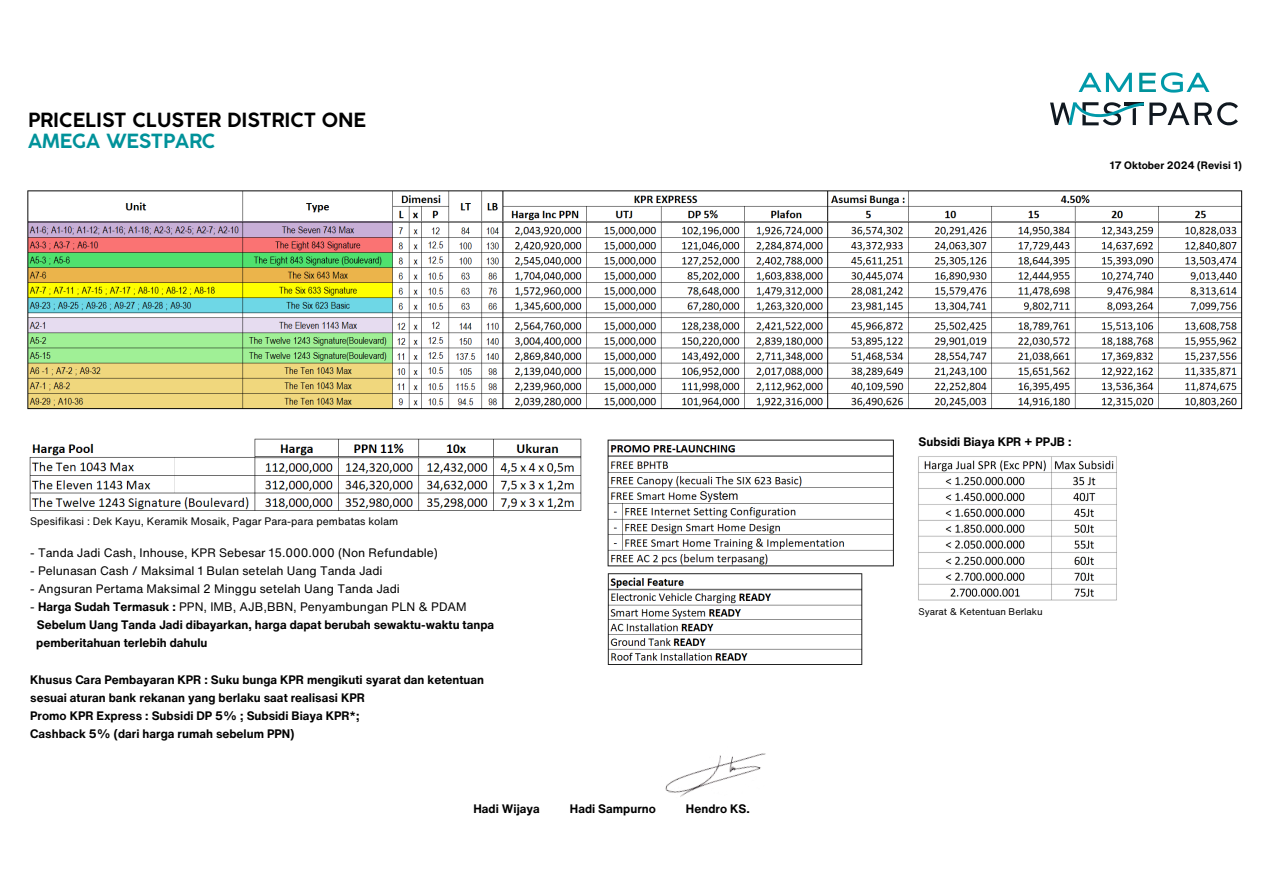
<style>
.page{position:relative;width:1263px;height:894px;background:#fff}
.page>*{position:absolute;margin:0;border:0;box-sizing:border-box;transform-origin:0 0}
.t1{font:700 19.35px/21.3px "Coco Gothic";color:#000}
.t2{font:700 12px/18px "Helvetica Now Text";color:#000}
.t3{font:12px "Helvetica Now Text";color:#000}
.t4{font:10.5px "Helvetica Now Text";color:#000}
.t5{font:700 10.5px "Helvetica Now Text";color:#000}
.t6{font:9.45px "Helvetica Now Text";color:#000}
.s1{color:#00929a}
.s2{font-weight:400}
</style>
<div class="page">
<svg style="left:1078px;top:73px;width:54px;height:19px"></svg>
<svg style="left:1050px;top:102px;width:139px;height:23px"></svg>
<svg style="left:1139px;top:72px;width:71px;height:21px"></svg>
<svg style="left:1195px;top:102px;width:43px;height:23px"></svg>
<img style="left:29px;top:438px;width:553px;height:73px">
<img style="left:665px;top:753px;width:101px;height:44px">
<img style="left:607px;top:573px;width:256px;height:92px">
<img style="left:607px;top:439px;width:287px;height:128px">
<img style="left:27px;top:190px;width:1216px;height:220px">
<img style="left:918px;top:456px;width:199px;height:145px">
<h2 class="t1" style="left:28px;top:111px;width:339px">PRICELIST CLUSTER DISTRICT ONE<br><span class="s1">AMEGA WESTPARC</span></h2>
<p class="t4" style="left:30px;top:512px;width:370px">Spesifikasi : Dek Kayu, Keramik Mosaik, Pagar Para-para pembatas kolam</p>
<p class="t3" style="left:30px;top:544px;width:409px">- Tanda Jadi Cash, Inhouse, KPR Sebesar 15.000.000 (Non Refundable)</p>
<p class="t3" style="left:30px;top:562px;width:354px">- Pelunasan Cash / Maksimal 1 Bulan setelah Uang Tanda Jadi</p>
<p class="t3" style="left:30px;top:580px;width:371px">- Angsuran Pertama Maksimal 2 Minggu setelah Uang Tanda Jadi</p>
<p class="t2" style="left:36px;top:597px;width:459px;text-indent:-6px"><span class="s2">-</span> Harga Sudah Termasuk : <span class="s2">PPN, IMB, AJB,BBN, Penyambungan PLN &amp; PDAM<br></span>Sebelum Uang Tanda Jadi dibayarkan, harga dapat berubah sewaktu-waktu tanpa pemberitahuan terlebih dahulu</p>
<h2 class="t2" style="left:30px;top:669px;width:455px">Khusus Cara Pembayaran KPR : Suku bunga KPR mengikuti syarat dan ketentuan sesuai aturan bank rekanan yang berlaku saat realisasi KPR<br>Promo KPR Express : Subsidi DP 5% ; Subsidi Biaya KPR*;<br>Cashback 5% (dari harga rumah sebelum PPN)</h2>
<h4 class="t2" style="left:473px;top:799px;width:68px">Hadi Wijaya</h4>
<h4 class="t2" style="left:570px;top:799px;width:88px">Hadi Sampurno</h4>
<h4 class="t2" style="left:686px;top:799px;width:65px">Hendro KS.</h4>
<p class="t5" style="left:1110px;top:157px;width:133px">17 Oktober 2024 (Revisi 1)</p>
<h2 class="t2" style="left:918px;top:433px;width:154px">Subsidi Biaya KPR + PPJB :</h2>
<p class="t6" style="left:918px;top:604px;width:126px">Syarat &amp; Ketentuan Berlaku</p>
</div>
